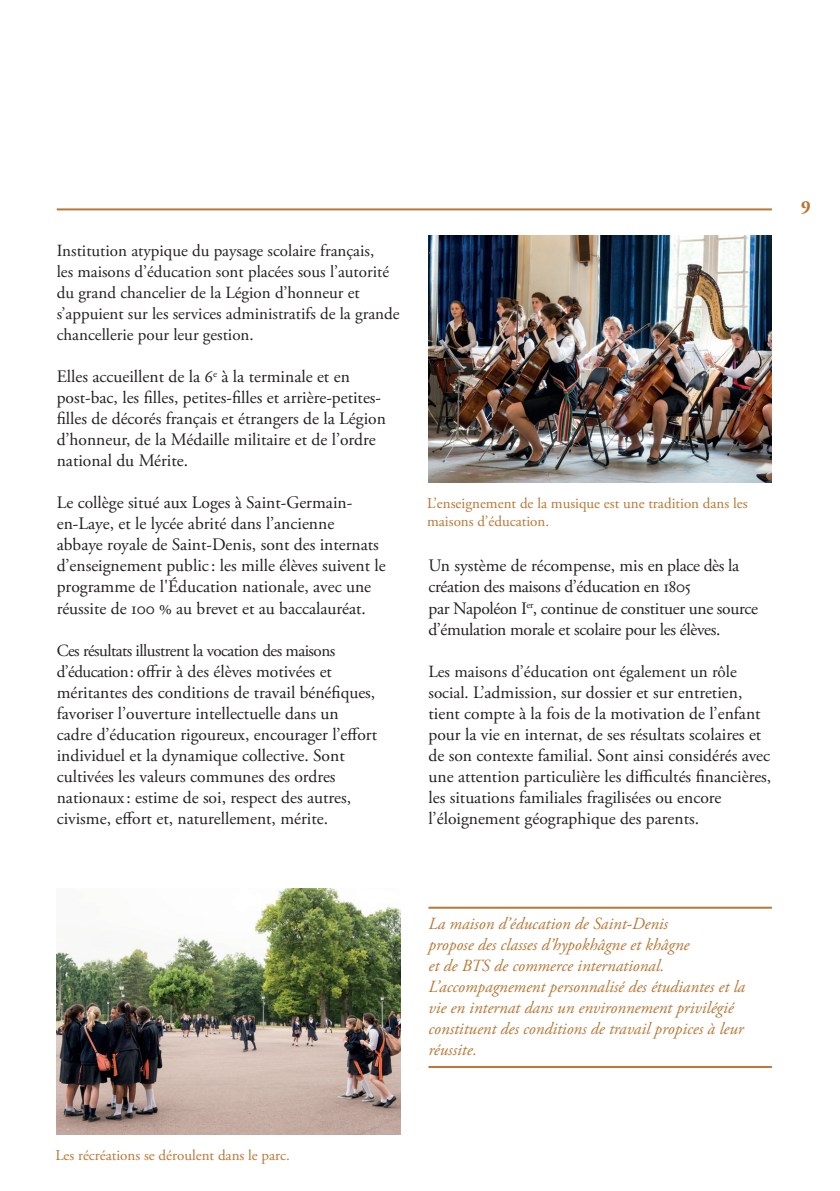
<style>
.page{position:relative;width:840px;height:1191px;background:#fff}
.page>*{position:absolute;margin:0;border:0;box-sizing:border-box;transform-origin:0 0}
.t1{font:700 20px "Adobe Garamond Pro";color:#b77835}
.t2{font:17.6px/21px "Adobe Garamond Pro";letter-spacing:-.005em;color:#231f20}
.t3{font:17px/21px "Adobe Garamond Pro";color:#231f20}
.t4{font:italic 17px/21px "Adobe Garamond Pro";color:#b77835}
.t5{font:15px/18px "Adobe Garamond Pro";color:#b77835}
.s1{font-size:17px}
</style>
<div class="page">
<hr style="left:57px;top:208px;width:714px;height:2px;background:#b77835">
<img style="left:428px;top:235px;width:343px;height:247px">
<hr style="left:428px;top:906px;width:343px;height:2px;background:#b77835">
<hr style="left:428px;top:1066px;width:343px;height:2px;background:#b77835">
<img style="left:57px;top:888px;width:343px;height:246px">
<p class="t3" style="left:57px;top:241px;width:344px">Institution atypique du paysage scolaire français,<br>les maisons d’éducation sont placées sous l’autorité du grand chancelier de la Légion d’honneur et s’appuient sur les services administratifs de la grande chancellerie pour leur gestion.</p>
<p class="t2" style="left:57px;top:367px;width:330px">Elles accueillent de la 6<sup>e</sup> à la terminale et en post-bac, les filles, petites-filles et arrière-petites&shy;filles de décorés français et étrangers de la Légion d’honneur, de la Médaille militaire et de l’ordre national du Mérite.</p>
<p class="t2" style="left:57px;top:493px;width:330px">Le collège situé aux Loges à Saint-Germain&shy;en-Laye, et le lycée abrité dans l’ancienne<br>abbaye royale de Saint-Denis, sont des internats d’enseignement public : les mille élèves suivent le programme de l'Éducation nationale, avec une réussite de 100 % au brevet et au baccalauréat.</p>
<p class="t3" style="left:57px;top:640px;width:280px">Ces résultats illustrent la vocation des maisons</p>
<p class="t2" style="left:57px;top:661px;width:322px"><span class="s1">d’éducation:</span> offrir à des élèves motivées et méritantes des conditions de travail bénéfiques, favoriser l’ouverture intellectuelle dans un cadre d’éducation rigoureux, encourager l’effort individuel et la dynamique collective. Sont cultivées les valeurs communes des ordres nationaux : estime de soi, respect des autres, civisme, effort et, naturellement, mérite.</p>
<p class="t5" style="left:427px;top:495px;width:322px">L’enseignement de la musique est une tradition dans les maisons d’éducation.</p>
<p class="t2" style="left:428px;top:556px;width:331px">Un système de récompense, mis en place dès la création des maisons d’éducation en 1805<br>par Napoléon I<sup>er</sup>, continue de constituer une source d’émulation morale et scolaire pour les élèves.</p>
<p class="t3" style="left:428px;top:661px;width:310px">Les maisons d’éducation ont également un rôle</p>
<p class="t2" style="left:428px;top:682px;width:344px"><span class="s1">social.</span> L’admission, sur dossier et sur entretien, tient compte à la fois de la motivation de l’enfant pour la vie en internat, de ses résultats scolaires et de son contexte familial. Sont ainsi considérés avec une attention particulière les difficultés financières, les situations familiales fragilisées ou encore l’éloignement géographique des parents.</p>
<p class="t1" style="left:800px;top:192px;width:12px">9</p>
<p class="t4" style="left:428px;top:913px;width:318px">La maison d’éducation de Saint-Denis<br>propose des classes d’hypokhâgne et khâgne<br>et de BTS de commerce international.<br>L’accompagnement personnalisé des étudiantes et la vie en internat dans un environnement privilégié constituent des conditions de travail propices à leur réussite.</p>
<p class="t5" style="left:55px;top:1146px;width:236px">Les récréations se déroulent dans le parc.</p>
</div>
